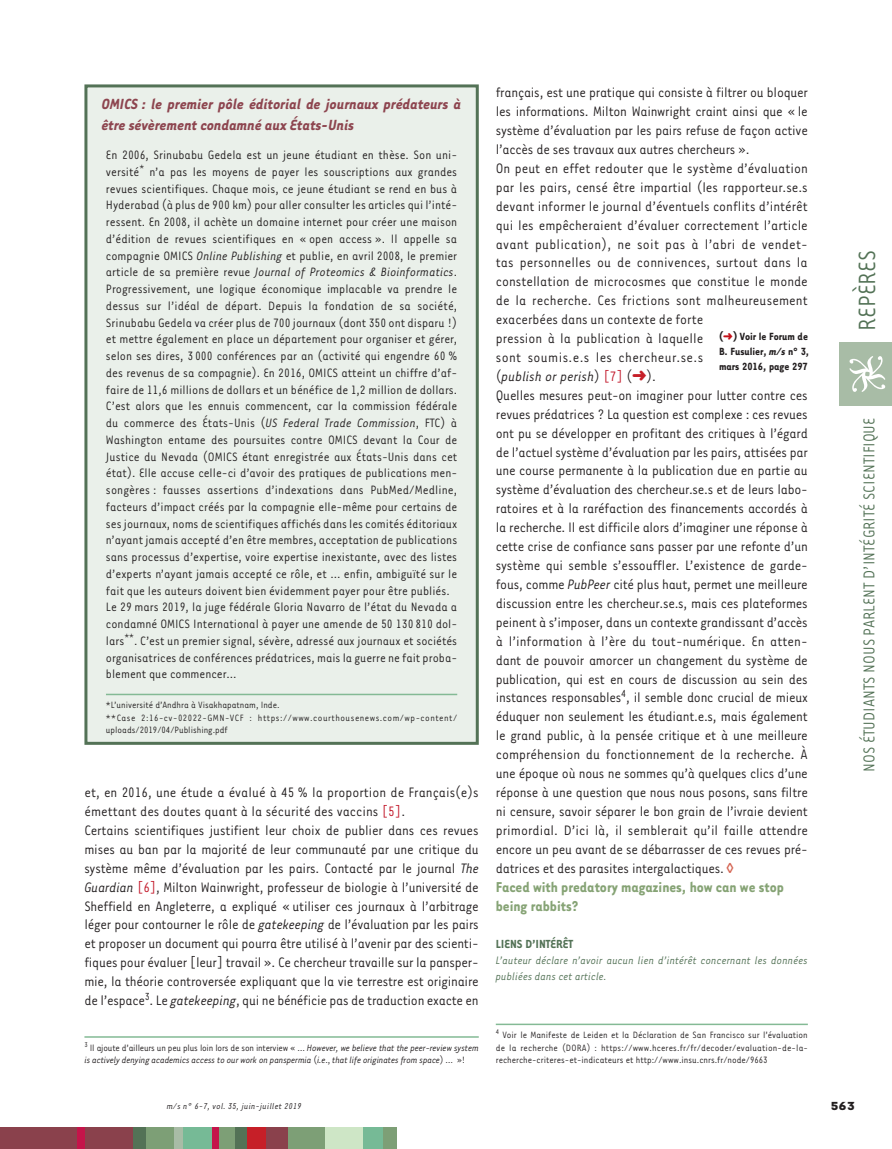
<style>
.page{position:relative;width:892px;height:1149px;background:#fff}
.page>*{position:absolute;margin:0;border:0;box-sizing:border-box;transform-origin:0 0}
.t1{font:27px "Tarzana Narrow";color:#537256}
.t2{font:18px "Tarzana Narrow";color:#537256}
.t3{font:italic 700 16.95px/20.4px "Tarzana Narrow";color:#8d454f}
.t4{font:700 16.5px/18.9px "Tarzana Narrow";color:#86a375}
.t5{font:15.75px/18.9px "Tarzana Narrow";letter-spacing:-.015em;color:#231f20}
.t6{font:13.95px/16.8px "Tarzana Narrow";color:#231f20}
.t7{font:700 13.5px "Tarzana Narrow";color:#537256}
.t8{font:700 13.5px "Tarzana Wide";color:#231f20}
.t9{font:italic 12.45px/15.9px "Tarzana Narrow";color:#537256}
.t10{font:700 12px/15px "Tarzana Narrow";color:#231f20;text-align:justify}
.t11{font:10.5px/12.6px "Tarzana Narrow";color:#231f20;text-align:justify}
.t12{font:italic 10.5px/12.6px "Tarzana Narrow";letter-spacing:-.02em;color:#231f20}
.t13{font:italic 9.75px "Tarzana Narrow";letter-spacing:.025em;color:#231f20}
.s1{font-style:italic}
.s2{color:#c11527}
.s3{font-style:normal}
.s4{color:#c61f28}
.s5{color:#c4121a}
</style>
<div class="page">
<div style="left:0;top:1126px;width:133px;height:22px;background:#8a414c"></div>
<div style="left:234px;top:1126px;width:13px;height:22px;background:#537256"></div>
<div style="left:77px;top:1126px;width:8px;height:22px;background:#c4144a"></div>
<div style="left:133px;top:1126px;width:21px;height:22px;background:#537256"></div>
<div style="left:146px;top:1126px;width:30px;height:22px;background:#7d9f76"></div>
<div style="left:174px;top:1126px;width:9px;height:22px;background:#a8bca6"></div>
<div style="left:183px;top:1126px;width:29px;height:22px;background:#76ba96"></div>
<div style="left:216px;top:1126px;width:19px;height:22px;background:#7d9f76"></div>
<div style="left:212px;top:1126px;width:6px;height:22px;background:#c4144a"></div>
<div style="left:247px;top:1126px;width:27px;height:22px;background:#c61f28"></div>
<div style="left:286px;top:1126px;width:39px;height:22px;background:#7d9f76"></div>
<div style="left:266px;top:1126px;width:21px;height:22px;background:#8a414c"></div>
<div style="left:325px;top:1126px;width:39px;height:22px;background:#cee6c6"></div>
<div style="left:363px;top:1126px;width:21px;height:22px;background:#76ba96"></div>
<div style="left:383px;top:1126px;width:13px;height:22px;background:#7d9f76"></div>
<div style="left:839px;top:342px;width:52px;height:63px;background:#a8bca6"></div>
<svg style="left:849px;top:356px;width:36px;height:36px"></svg>
<hr style="left:495px;top:1023px;width:312px;height:1px;background:#84ba95">
<hr style="left:84px;top:1035px;width:394px;height:2px;background:#84ba95">
<div style="left:86px;top:86px;width:391px;height:657px;background:#eaf0ea"></div>
<hr style="left:106px;top:693px;width:351px;height:2px;background:#84ba95">
<div style="left:84px;top:84px;width:394px;height:660px;border:3px solid #537256"></div>
<p class="t3" style="left:102px;top:93px;width:361px">OMICS : le premier pôle éditorial de journaux prédateurs à être sévèrement condamné aux États-Unis</p>
<p class="t6" style="left:106px;top:146px;width:353px">En 2006, Srinubabu Gedela est un jeune étudiant en thèse. Son uni&shy;versité<sup>*</sup> n’a pas les moyens de payer les souscriptions aux grandes revues scientifiques. Chaque mois, ce jeune étudiant se rend en bus à Hyderabad (à plus de 900 km) pour aller consulter les articles qui l’inté&shy;ressent. En 2008, il achète un domaine internet pour créer une maison d’édition de revues scientifiques en « open access ». Il appelle sa compagnie OMICS <span class="s1">Online Publishing</span> et publie, en avril 2008, le premier article de sa première revue <span class="s1">Journal of Proteomics &amp; Bioinformatics</span>.<br>Progressivement, une logique économique implacable va prendre le dessus sur l’idéal de départ. Depuis la fondation de sa société, Srinubabu Gedela va créer plus de 700 journaux (dont 350 ont disparu !) et mettre également en place un département pour organiser et gérer, selon ses dires, 3 000 conférences par an (activité qui engendre 60 % des revenus de sa compagnie). En 2016, OMICS atteint un chiffre d’af&shy;faire de 11,6 millions de dollars et un bénéfice de 1,2 million de dollars.<br>C’est alors que les ennuis commencent, car la commission fédérale du commerce des États-Unis (<span class="s1">US Federal Trade Commission</span>, FTC) à Washington entame des poursuites contre OMICS devant la Cour de Justice du Nevada (OMICS étant enregistrée aux États-Unis dans cet état). Elle accuse celle-ci d’avoir des pratiques de publications men&shy;songères : fausses assertions d’indexations dans PubMed/Medline, facteurs d’impact créés par la compagnie elle-même pour certains de ses journaux, noms de scientifiques affichés dans les comités éditoriaux n’ayant jamais accepté d’en être membres, acceptation de publications sans processus d’expertise, voire expertise inexistante, avec des listes d’experts n’ayant jamais accepté ce rôle, et … enfin, ambiguïté sur le fait que les auteurs doivent bien évidemment payer pour être publiés.<br>Le 29 mars 2019, la juge fédérale Gloria Navarro de l’état du Nevada a condamné OMICS International à payer une amende de 50 130 810 dol&shy;lars<sup>**</sup>. C’est un premier signal, sévère, adressé aux journaux et sociétés organisatrices de conférences prédatrices, mais la guerre ne fait proba&shy;blement que commencer…</p>
<p class="t11" style="left:106px;top:698px;width:352px;text-align:left">*L’université d’Andhra à Visakhapatnam, Inde.<br>**Case 2:16-cv-02022-GMN-VCF : https://www.courthousenews.com/wp-content/ uploads/2019/04/Publishing.pdf</p>
<p class="t5" style="left:84px;top:782px;width:396px">et, en 2016, une étude a évalué à 45 % la proportion de Français(e)s émettant des doutes quant à la sécurité des vaccins <span class="s2">[5]</span>.<br>Certains scientifiques justifient leur choix de publier dans ces revues mises au ban par la majorité de leur communauté par une critique du système même d’évaluation par les pairs. Contacté par le journal <span class="s1">The Guardian</span> <span class="s2">[6]</span>, Milton Wainwright, professeur de biologie à l’université de Sheffield en Angleterre, a expliqué « utiliser ces journaux à l’arbitrage léger pour contourner le rôle de <span class="s1">gatekeeping</span> de l’évaluation par les pairs et proposer un document qui pourra être utilisé à l’avenir par des scienti&shy;fiques pour évaluer [leur] travail ». Ce chercheur travaille sur la pansper&shy;mie, la théorie controversée expliquant que la vie terrestre est originaire de l’espace<sup>3</sup>. Le <span class="s1">gatekeeping</span>, qui ne bénéficie pas de traduction exacte en</p>
<p class="t12" style="left:84px;top:1040px;width:396px"><sup>3</sup> <span class="s3">Il ajoute d’ailleurs un peu plus loin lors de son interview « …</span> However, we believe that the peer-review system is actively denying academics access to our work on panspermia <span class="s3">(</span>i.e<span class="s3">.,</span> that life originates from space<span class="s3">) … »!</span></p>
<p class="t5" style="left:495px;top:82px;width:314px">français, est une pratique qui consiste à filtrer ou bloquer les informations. Milton Wainwright craint ainsi que « le système d’évaluation par les pairs refuse de façon active l’accès de ses travaux aux autres chercheurs ».<br>On peut en effet redouter que le système d’évaluation par les pairs, censé être impartial (les rapporteur.se.s devant informer le journal d’éventuels conflits d’intérêt qui les empêcheraient d’évaluer correctement l’article avant publication), ne soit pas à l’abri de vendet&shy;tas personnelles ou de connivences, surtout dans la constellation de microcosmes que constitue le monde de la recherche. Ces frictions sont malheureusement exacerbées dans un contexte de forte<br>pression à la publication à laquelle<br>sont soumis.e.s les chercheur.se.s<br>(<span class="s1">publish or perish</span>) <span class="s2">[7]</span> (<span class="s4">➜</span>).<br>Quelles mesures peut-on imaginer pour lutter contre ces revues prédatrices ? La question est complexe : ces revues ont pu se développer en profitant des critiques à l’égard de l’actuel système d’évaluation par les pairs, attisées par une course permanente à la publication due en partie au système d’évaluation des chercheur.se.s et de leurs labo&shy;ratoires et à la raréfaction des financements accordés à la recherche. Il est difficile alors d’imaginer une réponse à cette crise de confiance sans passer par une refonte d’un système qui semble s’essouffler. L’existence de garde&shy;fous, comme <span class="s1">PubPeer</span> cité plus haut, permet une meilleure discussion entre les chercheur.se.s, mais ces plateformes peinent à s’imposer, dans un contexte grandissant d’accès à l’information à l’ère du tout-numérique. En atten&shy;dant de pouvoir amorcer un changement du système de publication, qui est en cours de discussion au sein des instances responsables<sup>4</sup>, il semble donc crucial de mieux éduquer non seulement les étudiant.e.s, mais également le grand public, à la pensée critique et à une meilleure compréhension du fonctionnement de la recherche. À une époque où nous ne sommes qu’à quelques clics d’une réponse à une question que nous nous posons, sans filtre ni censure, savoir séparer le bon grain de l’ivraie devient primordial. D’ici là, il semblerait qu’il faille attendre encore un peu avant de se débarrasser de ces revues pré&shy;datrices et des parasites intergalactiques.</p>
<p class="t4" style="left:495px;top:876px;width:289px">Faced with predatory magazines, how can we stop being rabbits?</p>
<p class="t7" style="left:495px;top:935px;width:79px">LIENS D’INTÉRÊT</p>
<p class="t9" style="left:495px;top:951px;width:313px">L’auteur déclare n’avoir aucun lien d’intérêt concernant les données publiées dans cet article.</p>
<p class="t10" style="left:718px;top:328px;width:92px">(<span class="s5">➜</span>) Voir le Forum de B. Fusulier, <span class="s1">m/s</span> n° 3, mars 2016, page 297</p>
<p class="t11" style="left:495px;top:1027px;width:313px"><sup>4</sup> Voir le Manifeste de Leiden et la Déclaration de San Francisco sur l’évaluation de la recherche (DORA) : https://www.hceres.fr/fr/decoder/evaluation-de-la&shy;recherche-criteres-et-indicateurs et http://www.insu.cnrs.fr/node/9663</p>
<h1 class="t1" style="left:850px;top:330px;width:82px;rotate:-90deg">REPÈRES</h1>
<p class="t2" style="left:858px;top:771px;width:355px;rotate:-90deg">NOS ÉTUDIANTS NOUS PARLENT D’INTÉGRITÉ SCIENTIFIQUE</p>
<p class="t13" style="left:167px;top:1099px;width:136px">m/s n° 6-7, vol. 35, juin-juillet 2019</p>
<p class="t8" style="left:830px;top:1096px;width:26px">563</p>
</div>
